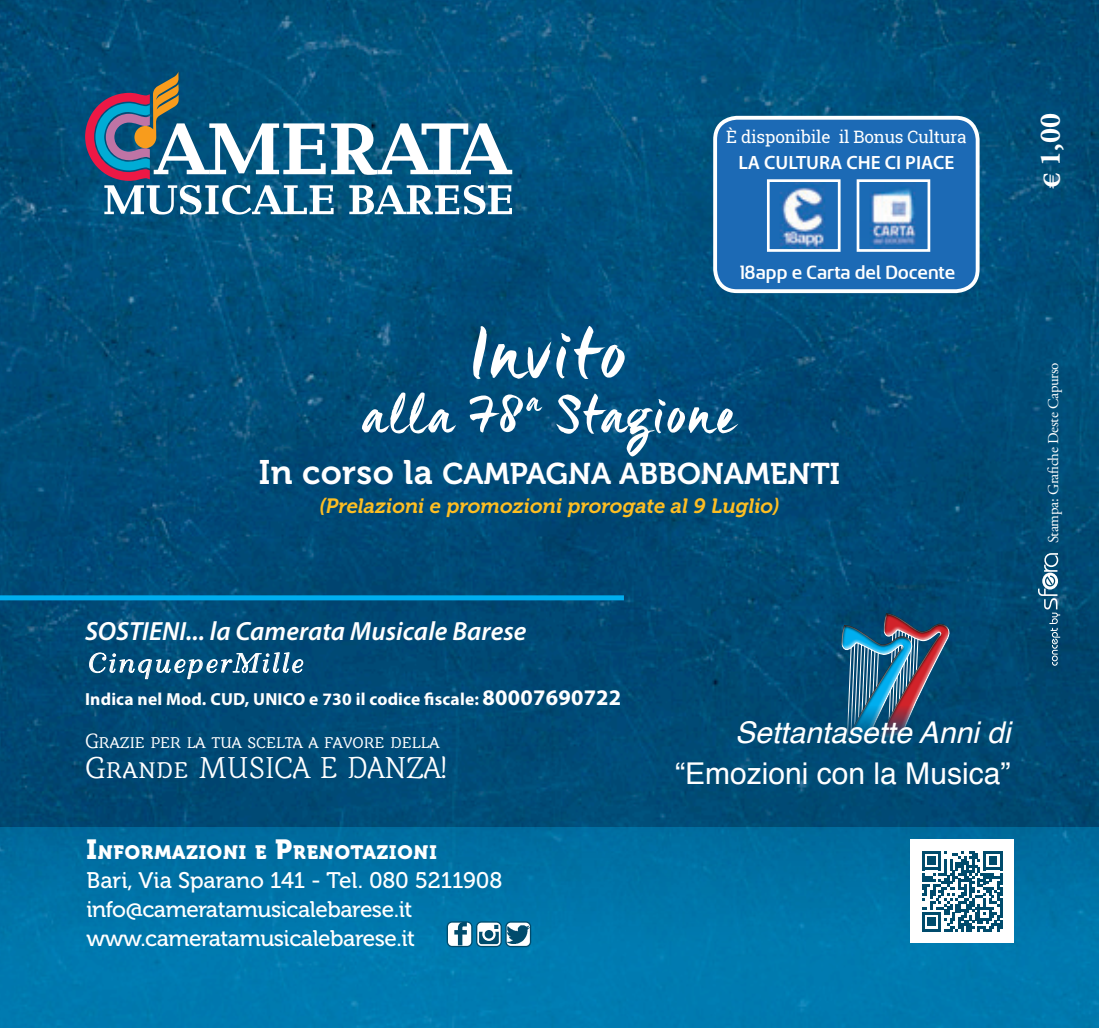
<style>
.page{position:relative;width:1099px;height:1028px;background:#fff}
.page>*{position:absolute;margin:0;border:0;box-sizing:border-box;transform-origin:0 0}
.t1{font:30.75px "Barkentina";letter-spacing:.02em;color:#fff;scale:.91 1}
.t2{font:30px "Museo 700";color:#fff}
.t3{font:30px "Helvetica";color:#fff}
.t4{font:italic 30px "Helvetica";color:#fff}
.t5{font:700 30px "Minion Pro";color:#fff}
.t6{font:italic 600 26.5px "Myriad Pro";color:#fff}
.t7{font:26.5px "Bellevue BQ";letter-spacing:.12em;color:#fff}
.t8{font:22.5px/28.8px "Museo 500";letter-spacing:-.02em;color:#fff}
.t9{font:500 21.5px "Sancoale";color:#fff}
.t10{font:21px "Barkentina";letter-spacing:-.01em;color:#fff;scale:.91 1}
.t11{font:italic 20.5px "Museo 700";color:#fdbe23}
.t12{font:19.25px "Museo 900";letter-spacing:.045em;color:#fff}
.t13{font:600 19.25px "Myriad Pro";color:#fff}
.t14{font:700 17.5px "Myriad Pro";letter-spacing:.01em;color:#fff}
.t15{font:17px "Roboto Slab";letter-spacing:-.01em;color:#fff}
.t16{font:15px "Adobe Garamond Pro";letter-spacing:-.02em;color:#fff}
.s1{font-size:34px}
.s2{font-size:22.25px}
.s3{font-size:27.5px}
</style>
<div class="page">
<img style="left:0;top:0;width:1098px;height:827px">
<div style="left:0;top:827px;width:1098px;height:201px;background:linear-gradient(to bottom,#006da0,#007fb5)"></div>
<div style="left:910px;top:839px;width:103px;height:104px;background:#fff"></div>
<svg style="left:922px;top:851px;width:80px;height:80px"></svg>
<svg style="left:506px;top:922px;width:24px;height:24px"></svg>
<img style="left:507px;top:925px;width:22px;height:18px">
<div style="left:505px;top:921px;width:26px;height:26px;border:1px solid #004b6c;border-radius:5px"></div>
<svg style="left:476px;top:922px;width:25px;height:24px"></svg>
<div style="left:476px;top:921px;width:26px;height:26px;border:1px solid #004b6c;border-radius:5px"></div>
<svg style="left:479px;top:924px;width:20px;height:20px"></svg>
<div style="left:447px;top:922px;width:25px;height:24px;background:#fff;border-radius:5px"></div>
<div style="left:446px;top:921px;width:26px;height:26px;border:1px solid #004b6c;border-radius:5px"></div>
<svg style="left:454px;top:922px;width:13px;height:23px"></svg>
<svg style="left:85px;top:72px;width:427px;height:142px"></svg>
<svg style="left:362px;top:392px;width:376px;height:64px;background:#2e6c92"></svg>
<svg style="left:473px;top:326px;width:151px;height:53px"></svg>
<svg style="left:818px;top:610px;width:134px;height:159px;background:#23597d"></svg>
<div style="left:715px;top:118px;width:262px;height:173px;background:#1c6ab5;border-radius:22px"></div>
<div style="left:713px;top:116px;width:266px;height:177px;border:4px solid #fff;border-radius:22px"></div>
<img style="left:780px;top:183px;width:45px;height:65px">
<div style="left:767px;top:179px;width:73px;height:73px;border:3px solid #fff"></div>
<img style="left:870px;top:188px;width:46px;height:60px">
<div style="left:856px;top:179px;width:74px;height:73px;border:3px solid #fff"></div>
<svg style="left:89px;top:651px;width:214px;height:28px;background:#2d6b8e"></svg>
<svg style="left:1037px;top:553px;width:23px;height:112px;background:#316989"></svg>
<div style="left:0;top:595px;width:624px;height:5px;background:#00aeef"></div>
<svg style="left:1043px;top:174px;width:17px;height:15px"></svg>
<p class="t15" style="left:726px;top:125px;width:242px">È disponibile il Bonus Cultura</p>
<p class="t13" style="left:738px;top:150px;width:217px">LA CULTURA CHE CI PIACE</p>
<h2 class="t5" style="left:1029px;top:166px;width:54px;rotate:-90deg">1,00</h2>
<p class="t9" style="left:739px;top:262px;width:217px">18app e Carta del Docente</p>
<h2 class="t2" style="left:259px;top:456px;width:582px"><span class="s1">In corso la</span> CAMPAGNA ABBONAMENTI</h2>
<p class="t11" style="left:320px;top:494px;width:461px">(Prelazioni e promozioni prorogate al 9 Luglio)</p>
<p class="t6" style="left:85px;top:614px;width:443px">SOSTIENI... la Camerata Musicale Barese</p>
<p class="t7" style="left:85px;top:648px;width:217px">CinqueperMille</p>
<p class="t14" style="left:85px;top:687px;width:537px">Indica nel Mod. CUD, UNICO e 730 il codice fiscale: <span class="s2">80007690722</span></p>
<p class="t10" style="left:85px;top:727px;width:391px">Grazie per la tua scelta a favore della</p>
<h1 class="t1" style="left:85px;top:749px;width:398px">Grande MUSICA E DANZA!</h1>
<p class="t12" style="left:86px;top:841px;width:350px"><span class="s3">I</span>NFORMAZIONI E <span class="s3">P</span>RENOTAZIONI</p>
<p class="t8" style="left:86px;top:866px;width:417px">Bari, Via Sparano 141 - Tel. 080 5211908 info@cameratamusicalebarese.it www.cameratamusicalebarese.it</p>
<h2 class="t4" style="left:735px;top:709px;width:277px">Settantasette Anni di</h2>
<h2 class="t3" style="left:675px;top:750px;width:337px">“Emozioni con la Musica”</h2>
<p class="t16" style="left:1044px;top:543px;width:182px;rotate:-90deg">Stampa: Grafiche Deste Capurso</p>
</div>
